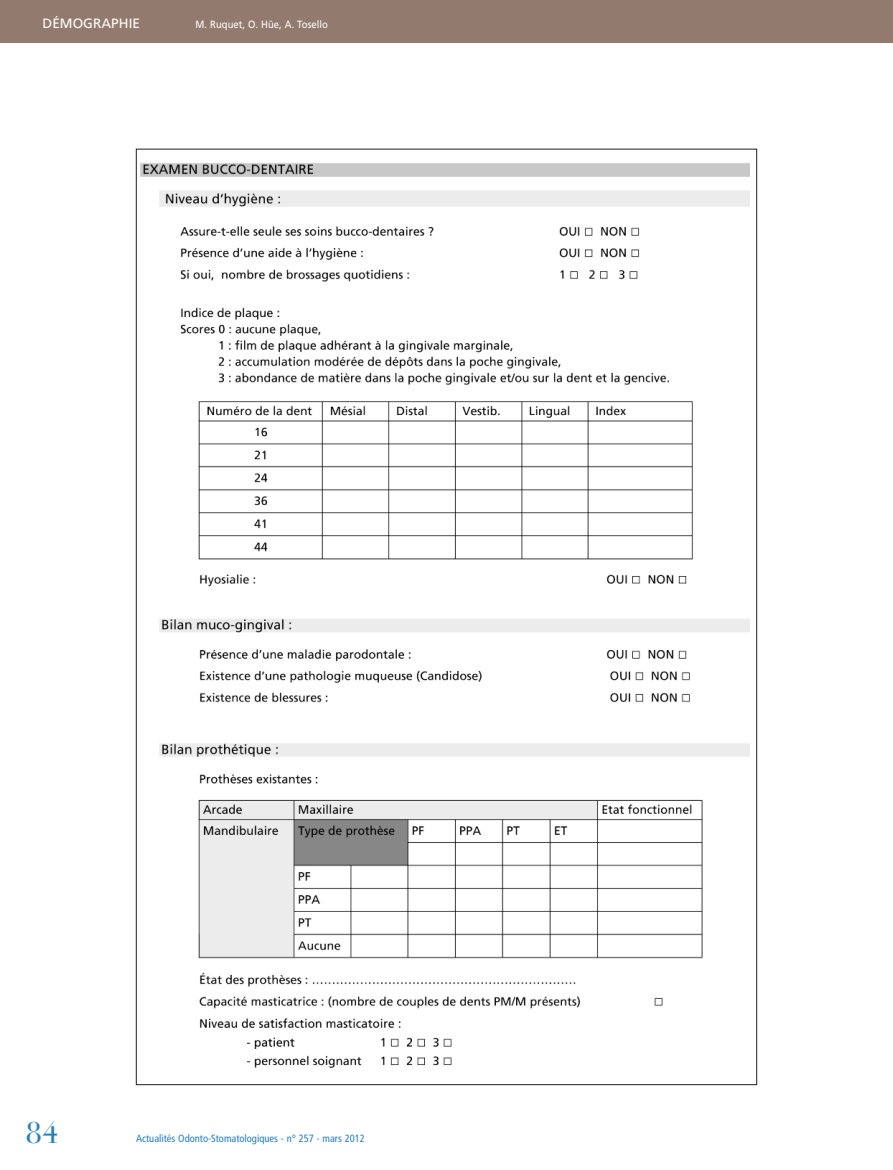
<style>
.page{position:relative;width:893px;height:1170px;background:#fff}
.page>*{position:absolute;margin:0;border:0;box-sizing:border-box;transform-origin:0 0}
.t1{font:30px "Bauer Bodoni";color:#277dc1}
.t2{font:13.5px "Frutiger";letter-spacing:.005em;color:#fff}
.t3{font:condensed 10.5px "Frutiger";color:#277dc1}
.t4{font:10.5px "Frutiger";letter-spacing:.005em;color:#fff;scale:.9 1}
</style>
<div class="page">
<div style="left:0;top:0;width:893px;height:43px;background:#927b6e"></div>
<img style="left:140px;top:163px;width:609px;height:905px">
<p class="t2" style="left:43px;top:18px;width:99px">DÉMOGRAPHIE</p>
<p class="t4" style="left:196px;top:20px;width:148px">M. Ruquet, O. Hüe, A. Tosello</p>
<h1 class="t1" style="left:26px;top:1121px;width:35px">84</h1>
<p class="t3" style="left:136px;top:1134px;width:230px">Actualités Odonto-Stomatologiques - n° 257 - mars 2012</p>
</div>
